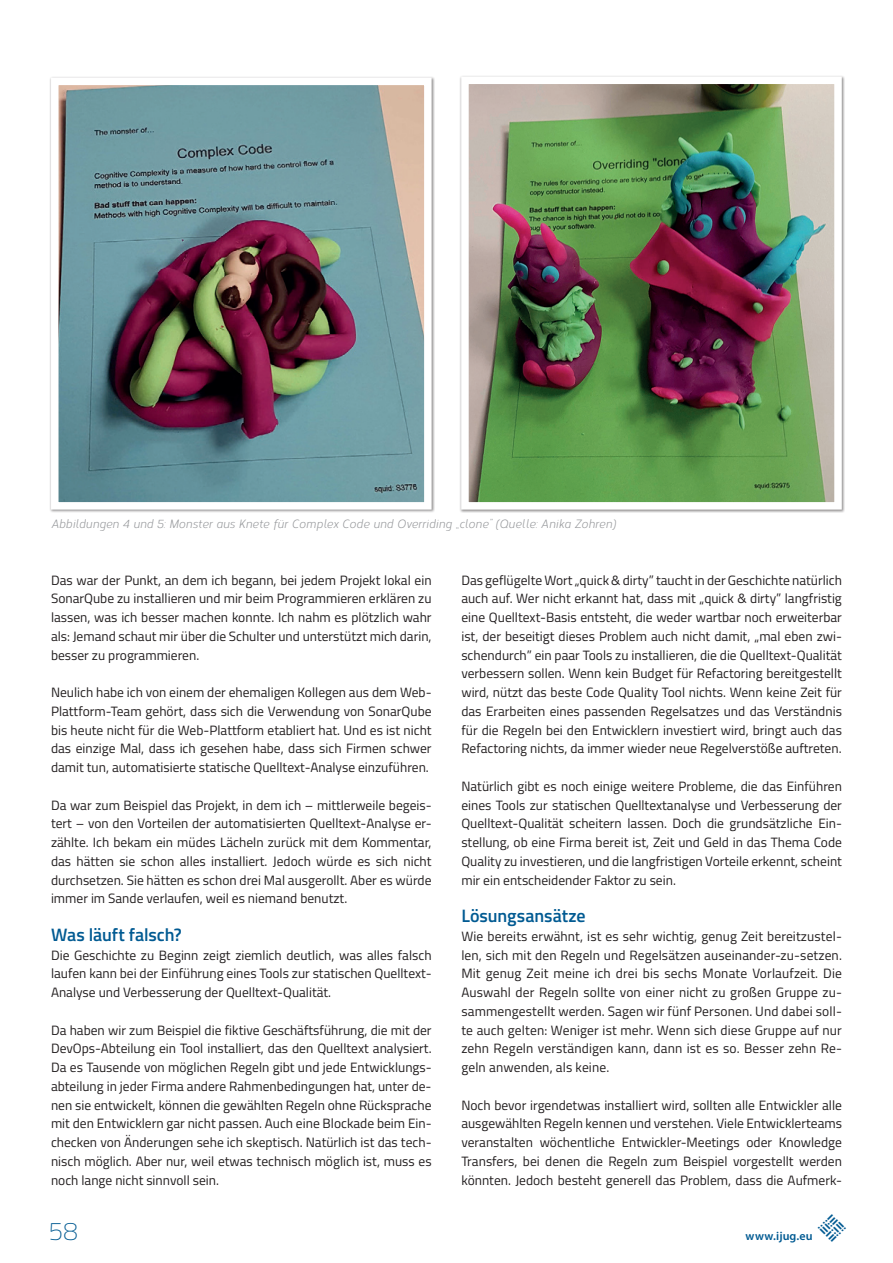
<style>
.page{position:relative;width:893px;height:1263px;background:#fff}
.page>*{position:absolute;margin:0;border:0;box-sizing:border-box;transform-origin:0 0}
.t1{font:100 25.5px "Titillium";color:#015a92}
.t2{font:600 18px "Titillium";letter-spacing:-.005em;color:#015a92}
.t3{font:13.5px/18.8px "Titillium";color:#231f20;text-align:justify}
.t4{font:italic 12px "Corbert Condensed";color:#939598}
.t5{font:600 12px "Myriad Pro";letter-spacing:.01em;color:#015a92}
</style>
<div class="page">
<svg style="left:50px;top:77px;width:385px;height:435px;background:#7a898f"></svg>
<img style="left:460px;top:76px;width:385px;height:437px">
<p class="t4" style="left:51px;top:515px;width:566px">Abbildungen 4 und 5: Monster aus Knete für Complex Code und Overriding „clone” (Quelle: Anika Zohren)</p>
<p class="t3" style="left:51px;top:570px;width:382px">Das war der Punkt, an dem ich begann, bei jedem Projekt lokal ein SonarQube zu installieren und mir beim Programmieren erklären zu lassen, was ich besser machen konnte. Ich nahm es plötzlich wahr als: Jemand schaut mir über die Schulter und unterstützt mich darin, besser zu programmieren.</p>
<p class="t3" style="left:51px;top:682px;width:382px">Neulich habe ich von einem der ehemaligen Kollegen aus dem Web-Plattform-Team gehört, dass sich die Verwendung von SonarQube bis heute nicht für die Web-Plattform etabliert hat. Und es ist nicht das einzige Mal, dass ich gesehen habe, dass sich Firmen schwer damit tun, automatisierte statische Quelltext-Analyse einzuführen.</p>
<p class="t3" style="left:51px;top:795px;width:382px">Da war zum Beispiel das Projekt, in dem ich – mittlerweile begeis&shy;tert – von den Vorteilen der automatisierten Quelltext-Analyse er&shy;zählte. Ich bekam ein müdes Lächeln zurück mit dem Kommentar, das hätten sie schon alles installiert. Jedoch würde es sich nicht durchsetzen. Sie hätten es schon drei Mal ausgerollt. Aber es würde immer im Sande verlaufen, weil es niemand benutzt.</p>
<p class="t2" style="left:51px;top:921px;width:132px">Was läuft falsch?</p>
<p class="t3" style="left:51px;top:945px;width:382px">Die Geschichte zu Beginn zeigt ziemlich deutlich, was alles falsch laufen kann bei der Einführung eines Tools zur statischen Quelltext-Analyse und Verbesserung der Quelltext-Qualität.</p>
<p class="t3" style="left:51px;top:1020px;width:382px">Da haben wir zum Beispiel die fiktive Geschäftsführung, die mit der DevOps-Abteilung ein Tool installiert, das den Quelltext analysiert.<br>Da es Tausende von möglichen Regeln gibt und jede Entwicklungs&shy;abteilung in jeder Firma andere Rahmenbedingungen hat, unter de&shy;nen sie entwickelt, können die gewählten Regeln ohne Rücksprache mit den Entwicklern gar nicht passen. Auch eine Blockade beim Ein&shy;checken von Änderungen sehe ich skeptisch. Natürlich ist das tech&shy;nisch möglich. Aber nur, weil etwas technisch möglich ist, muss es noch lange nicht sinnvoll sein.</p>
<p class="t1" style="left:49px;top:1213px;width:30px">58</p>
<p class="t3" style="left:461px;top:570px;width:382px">Das geflügelte Wort „quick &amp; dirty” taucht in der Geschichte natürlich auch auf. Wer nicht erkannt hat, dass mit „quick &amp; dirty” langfristig eine Quelltext-Basis entsteht, die weder wartbar noch erweiterbar ist, der beseitigt dieses Problem auch nicht damit, „mal eben zwi&shy;schendurch” ein paar Tools zu installieren, die die Quelltext-Qualität verbessern sollen. Wenn kein Budget für Refactoring bereitgestellt wird, nützt das beste Code Quality Tool nichts. Wenn keine Zeit für das Erarbeiten eines passenden Regelsatzes und das Verständnis für die Regeln bei den Entwicklern investiert wird, bringt auch das Refactoring nichts, da immer wieder neue Regelverstöße auftreten.</p>
<p class="t3" style="left:461px;top:776px;width:382px">Natürlich gibt es noch einige weitere Probleme, die das Einführen eines Tools zur statischen Quelltextanalyse und Verbesserung der Quelltext-Qualität scheitern lassen. Doch die grundsätzliche Ein&shy;stellung, ob eine Firma bereit ist, Zeit und Geld in das Thema Code Quality zu investieren, und die langfristigen Vorteile erkennt, scheint mir ein entscheidender Faktor zu sein.</p>
<p class="t2" style="left:461px;top:902px;width:126px">Lösungsansätze</p>
<p class="t3" style="left:461px;top:926px;width:382px">Wie bereits erwähnt, ist es sehr wichtig, genug Zeit bereitzustel&shy;len, sich mit den Regeln und Regelsätzen auseinander-zu-setzen.<br>Mit genug Zeit meine ich drei bis sechs Monate Vorlaufzeit. Die Auswahl der Regeln sollte von einer nicht zu großen Gruppe zu&shy;sammengestellt werden. Sagen wir fünf Personen. Und dabei soll&shy;te auch gelten: Weniger ist mehr. Wenn sich diese Gruppe auf nur zehn Regeln verständigen kann, dann ist es so. Besser zehn Re&shy;geln anwenden, als keine.</p>
<p class="t3" style="left:461px;top:1095px;width:382px">Noch bevor irgendetwas installiert wird, sollten alle Entwickler alle ausgewählten Regeln kennen und verstehen. Viele Entwicklerteams veranstalten wöchentliche Entwickler-Meetings oder Knowledge Transfers, bei denen die Regeln zum Beispiel vorgestellt werden könnten. Jedoch besteht generell das Problem, dass die Aufmerk-</p>
<p class="t5" style="left:746px;top:1228px;width:69px">www.ijug.eu</p>
</div>
